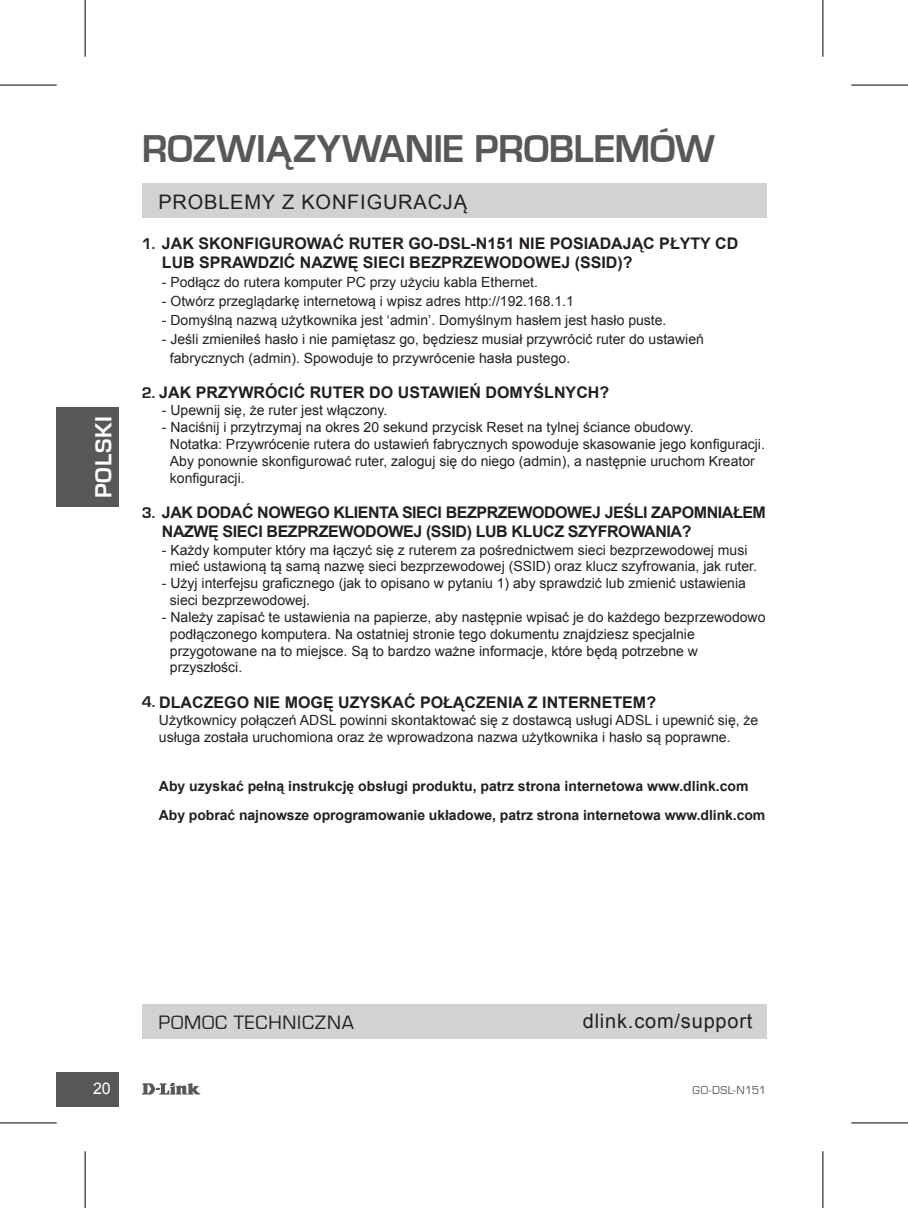
<style>
.page{position:relative;width:908px;height:1208px;background:#fff}
.page>*{position:absolute;margin:0;border:0;box-sizing:border-box;transform-origin:0 0}
.t1{font:700 40px "Eurostile";letter-spacing:-.01em;color:#57585a}
.t2{font:700 24px "Eurostile";letter-spacing:.035em;color:#fff}
.t3{font:20px "Arial";letter-spacing:.04em;color:#231f20}
.t4{font:20px "Eurostile";letter-spacing:.04em;color:#231f20}
.t5{font:700 16px/19.2px "Arial";color:#231f20}
.t6{font:700 16px/19.2px "Arial";letter-spacing:-.025em;color:#231f20}
.t7{font:16px "Arial";color:#fff}
.t8{font:14px/16.8px "Arial";color:#231f20}
.t9{font:700 14px/28.8px "Arial";letter-spacing:-.005em;color:#231f20}
.t10{font:12px "Eurostile";letter-spacing:.025em;color:#57585a}
.s1{font-family:"Arial";font-size:36px}
.s2{font-family:"Eurostile"}
</style>
<div class="page">
<svg style="left:142px;top:1082px;width:58px;height:12px"></svg>
<div style="left:57px;top:1072px;width:62px;height:34px;background:#57585a"></div>
<div style="left:57px;top:407px;width:62px;height:100px;background:#57585a"></div>
<div style="left:142px;top:183px;width:623px;height:34px;background:#d1d2d4"></div>
<div style="left:142px;top:1004px;width:623px;height:34px;background:#d1d2d4"></div>
<hr style="left:0;top:85px;width:57px;height:1px;background:#000">
<hr style="left:850px;top:85px;width:57px;height:1px;background:#000">
<hr style="left:0;top:1122px;width:57px;height:1px;background:#000">
<hr style="left:850px;top:1122px;width:57px;height:1px;background:#000">
<hr style="left:85px;top:0;width:1px;height:57px;background:#000">
<hr style="left:85px;top:1151px;width:1px;height:57px;background:#000">
<hr style="left:822px;top:0;width:1px;height:57px;background:#000">
<hr style="left:822px;top:1151px;width:1px;height:57px;background:#000">
<h2 class="t2" style="left:90px;top:498px;width:84px;rotate:-90deg">POLSKI</h2>
<h1 class="t1" style="left:142px;top:127px;width:574px">ROZWI<span class="s1">Ą</span>ZYWANIE PROBLEMÓW</h1>
<h3 class="t3" style="left:158px;top:189px;width:310px">PROBLEMY Z KONFIGURACJĄ</h3>
<p class="t5" style="left:162px;top:234px;width:577px;text-indent:-20px"><span class="s2">1.</span> JAK SKONFIGUROWAĆ RUTER GO-DSL-N151 NIE POSIADAJĄC PŁYTY CD<br>LUB SPRAWDZIĆ NAZWĘ SIECI BEZPRZEWODOWEJ (SSID)?</p>
<p class="t8" style="left:162px;top:274px;width:377px">- Podłącz do rutera komputer PC przy użyciu kabla Ethernet.</p>
<p class="t8" style="left:162px;top:293px;width:413px">- Otwórz przeglądarkę internetową i wpisz adres http://192.168.1.1</p>
<p class="t8" style="left:162px;top:312px;width:506px">- Domyślną nazwą użytkownika jest ‘admin’. Domyślnym hasłem jest hasło puste.</p>
<p class="t8" style="left:170px;top:330px;width:535px;line-height:18.2px;text-indent:-8px">- Jeśli zmieniłeś hasło i nie pamiętasz go, będziesz musiał przywrócić ruter do ustawień fabrycznych (admin). Spowoduje to przywrócenie hasła pustego.</p>
<p class="t5" style="left:142px;top:383px;width:468px"><span class="s2">2.</span> JAK PRZYWRÓCIĆ RUTER DO USTAWIEŃ DOMYŚLNYCH?</p>
<p class="t8" style="left:162px;top:402px;width:227px">- Upewnij się, że ruter jest włączony.</p>
<p class="t8" style="left:170px;top:419px;width:596px;text-indent:-8px">- Naciśnij i przytrzymaj na okres 20 sekund przycisk Reset na tylnej ściance obudowy.<br>Notatka: Przywrócenie rutera do ustawień fabrycznych spowoduje skasowanie jego konfiguracji.<br>Aby ponownie skonfigurować ruter, zaloguj się do niego (admin), a następnie uruchom Kreator konfiguracji.</p>
<p class="t6" style="left:162px;top:503px;width:605px;text-indent:-20px"><span class="s2">3.</span> JAK DODAĆ NOWEGO KLIENTA SIECI BEZPRZEWODOWEJ JEŚLI ZAPOMNIAŁEM<br>NAZWĘ SIECI BEZPRZEWODOWEJ (SSID) LUB KLUCZ SZYFROWANIA?</p>
<p class="t8" style="left:170px;top:541px;width:588px;text-indent:-8px">- Każdy komputer który ma łączyć się z ruterem za pośrednictwem sieci bezprzewodowej musi mieć ustawioną tą samą nazwę sieci bezprzewodowej (SSID) oraz klucz szyfrowania, jak ruter.</p>
<p class="t8" style="left:170px;top:575px;width:577px;text-indent:-8px">- Użyj interfejsu graficznego (jak to opisano w pytaniu 1) aby sprawdzić lub zmienić ustawienia sieci bezprzewodowej.</p>
<p class="t8" style="left:170px;top:609px;width:597px;text-indent:-8px">- Należy zapisać te ustawienia na papierze, aby następnie wpisać je do każdego bezprzewodowo podłączonego komputera. Na ostatniej stronie tego dokumentu znajdziesz specjalnie przygotowane na to miejsce. Są to bardzo ważne informacje, które będą potrzebne w przyszłości.</p>
<p class="t5" style="left:142px;top:693px;width:515px"><span class="s2">4.</span> DLACZEGO NIE MOGĘ UZYSKAĆ POŁĄCZENIA Z INTERNETEM?</p>
<p class="t8" style="left:159px;top:712px;width:600px">Użytkownicy połączeń ADSL powinni skontaktować się z dostawcą usługi ADSL i upewnić się, że usługa została uruchomiona oraz że wprowadzona nazwa użytkownika i hasło są poprawne.</p>
<p class="t9" style="left:159px;top:772px;width:607px">Aby uzyskać pełną instrukcję obsługi produktu, patrz strona internetowa www.dlink.com<br>Aby pobrać najnowsze oprogramowanie układowe, patrz strona internetowa www.dlink.com</p>
<h3 class="t4" style="left:158px;top:1011px;width:197px">POMOC TECHNICZNA</h3>
<h3 class="t3" style="left:582px;top:1007px;width:171px">dlink.com/support</h3>
<p class="t7" style="left:93px;top:1078px;width:19px">20</p>
<p class="t10" style="left:692px;top:1084px;width:75px">GO-DSL-N151</p>
</div>
